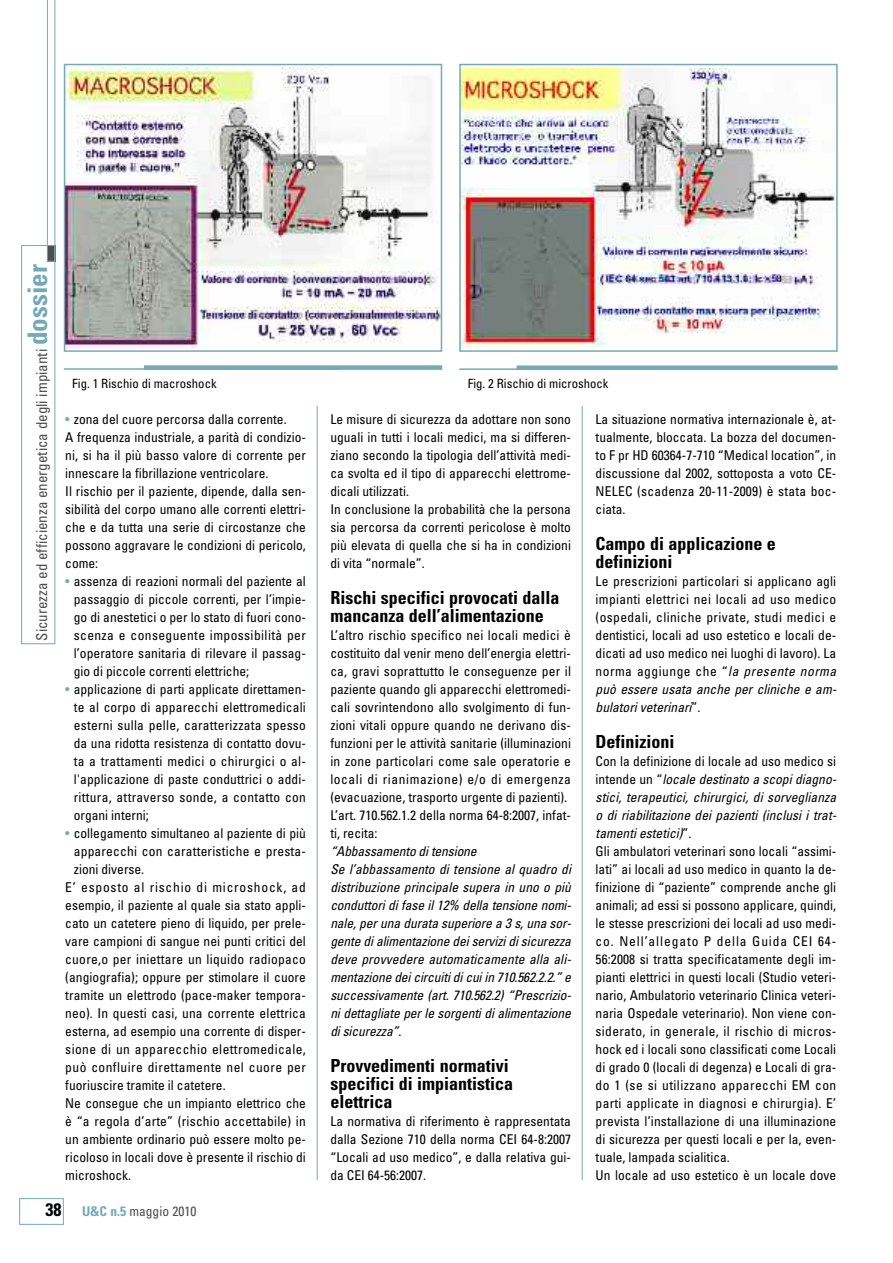
<style>
.page{position:relative;width:893px;height:1263px;background:#fff}
.page>*{position:absolute;margin:0;border:0;box-sizing:border-box;transform-origin:0 0}
.t1{font:700 condensed 18px/18px "Univers";color:#000}
.t2{font:condensed 15px "Univers";color:#4d4d4d}
.t3{font:condensed 13.5px/18px "Univers";color:#000;text-align:justify}
.t4{font:italic condensed 13.5px/18px "Univers";letter-spacing:-.01em;color:#000}
.t5{font:condensed 13.5px "Univers";letter-spacing:.02em;color:#000}
.t6{font:condensed 13.5px "Univers";letter-spacing:.03em;color:#000}
.t7{font:condensed 13.5px "Univers";letter-spacing:.035em;color:#000}
.t8{font:condensed 13.5px "Univers";letter-spacing:.06em;color:#000}
.t9{font:condensed 13.5px "Univers";color:#4d4d4d}
.t10{font:condensed 12.75px "Univers";color:#000}
.s1{font-weight:700;font-size:27px;color:#73aab6}
.s2{color:#73aab6}
.s3{font-style:normal}
.s4{font-style:italic}
.s5{font-weight:700;font-size:18px;color:#000}
.s6{font-weight:700;color:#73aab6}
</style>
<div class="page">
<div style="left:19px;top:1198px;width:45px;height:27px;border:1px solid #73aab6"></div>
<svg style="left:47px;top:0;width:8px;height:262px"></svg>
<div style="left:21px;top:245px;width:34px;height:399px;border:1px solid #73aab6"></div>
<hr style="left:317px;top:406px;width:1px;height:774px;background:#73aab6">
<hr style="left:582px;top:406px;width:1px;height:774px;background:#73aab6">
<img style="left:67px;top:67px;width:372px;height:282px">
<div style="left:64px;top:64px;width:378px;height:288px;border:2px solid #73aab6"></div>
<hr style="left:64px;top:368px;width:278px;height:2px;background:#73aab6">
<div style="left:144px;top:365px;width:298px;height:5px;background:#73aab6"></div>
<img style="left:462px;top:68px;width:373px;height:279px">
<div style="left:459px;top:64px;width:379px;height:288px;border:2px solid #73aab6"></div>
<hr style="left:459px;top:368px;width:200px;height:2px;background:#73aab6">
<div style="left:517px;top:365px;width:321px;height:5px;background:#73aab6"></div>
<p class="t2" style="left:36px;top:641px;width:378px;rotate:-90deg">Sicurezza ed efficienza energetica degli impianti <span class="s1">dossier</span></p>
<p class="t10" style="left:72px;top:379px;width:146px">Fig. 1 Rischio di macroshock</p>
<p class="t10" style="left:468px;top:379px;width:142px">Fig. 2 Rischio di microshock</p>
<p class="t3" style="left:65px;top:411px;width:242px;text-align:left"><span class="s2">•</span> zona del cuore percorsa dalla corrente.<br>A frequenza industriale, a parità di condizio&shy;ni, si ha il più basso valore di corrente per innescare la fibrillazione ventricolare.<br>Il rischio per il paziente, dipende, dalla sen&shy;sibilità del corpo umano alle correnti elettri&shy;che e da tutta una serie di circostanze che possono aggravare le condizioni di pericolo, come:</p>
<p class="t3" style="left:74px;top:573px;width:234px;text-indent:-9px"><span class="s2">•</span> assenza di reazioni normali del paziente al passaggio di piccole correnti, per l’impie&shy;go di anestetici o per lo stato di fuori cono&shy;scenza e conseguente impossibilità per l’operatore sanitaria di rilevare il passag&shy;gio di piccole correnti elettriche;</p>
<p class="t3" style="left:74px;top:681px;width:234px;text-indent:-9px"><span class="s2">•</span> applicazione di parti applicate direttamen&shy;te al corpo di apparecchi elettromedicali esterni sulla pelle, caratterizzata spesso da una ridotta resistenza di contatto dovu&shy;ta a trattamenti medici o chirurgici o al&shy;l'applicazione di paste conduttrici o addi&shy;rittura, attraverso sonde, a contatto con organi interni;</p>
<p class="t3" style="left:65px;top:825px;width:242px"><span class="s2">•</span> collegamento simultaneo al paziente di più</p>
<p class="t3" style="left:74px;top:843px;width:234px">apparecchi con caratteristiche e presta-</p>
<p class="t3" style="left:74px;top:861px;width:72px">zioni diverse.</p>
<p class="t8" style="left:65px;top:882px;width:242px">E’ esposto al rischio di microshock, ad</p>
<p class="t3" style="left:65px;top:897px;width:242px">esempio, il paziente al quale sia stato appli-</p>
<p class="t3" style="left:65px;top:915px;width:242px">cato un catetere pieno di liquido, per prele-</p>
<p class="t3" style="left:65px;top:933px;width:242px">vare campioni di sangue nei punti critici del</p>
<p class="t5" style="left:65px;top:954px;width:242px">cuore,o per iniettare un liquido radiopaco</p>
<p class="t3" style="left:65px;top:969px;width:242px">(angiografia); oppure per stimolare il cuore</p>
<p class="t3" style="left:65px;top:987px;width:242px">tramite un elettrodo (pace-maker tempora-</p>
<p class="t3" style="left:65px;top:1005px;width:242px">neo). In questi casi, una corrente elettrica</p>
<p class="t3" style="left:65px;top:1023px;width:242px">esterna, ad esempio una corrente di disper-</p>
<p class="t6" style="left:65px;top:1044px;width:242px">sione di un apparecchio elettromedicale,</p>
<p class="t7" style="left:65px;top:1062px;width:242px">può confluire direttamente nel cuore per</p>
<p class="t3" style="left:65px;top:1077px;width:162px">fuoriuscire tramite il catetere.</p>
<p class="t3" style="left:65px;top:1095px;width:242px">Ne consegue che un impianto elettrico che</p>
<p class="t3" style="left:65px;top:1113px;width:242px">è “a regola d’arte” (rischio accettabile) in</p>
<p class="t3" style="left:65px;top:1131px;width:242px">un ambiente ordinario può essere molto pe-</p>
<p class="t3" style="left:65px;top:1149px;width:242px">ricoloso in locali dove è presente il rischio di</p>
<p class="t3" style="left:65px;top:1167px;width:67px">microshock.</p>
<p class="t3" style="left:330px;top:411px;width:242px;text-align:left">Le misure di sicurezza da adottare non sono uguali in tutti i locali medici, ma si differen&shy;ziano secondo la tipologia dell’attività medi&shy;ca svolta ed il tipo di apparecchi elettrome&shy;dicali utilizzati.<br>In conclusione la probabilità che la persona sia percorsa da correnti pericolose è molto più elevata di quella che si ha in condizioni di vita “normale”.</p>
<h1 class="t1" style="left:330px;top:590px;width:231px">Rischi specifici provocati dalla mancanza dell’alimentazione</h1>
<p class="t3" style="left:330px;top:627px;width:242px;text-align:left">L’altro rischio specifico nei locali medici è costituito dal venir meno dell’energia elettri&shy;ca, gravi soprattutto le conseguenze per il paziente quando gli apparecchi elettromedi&shy;cali sovrintendono allo svolgimento di fun&shy;zioni vitali oppure quando ne derivano dis&shy;funzioni per le attività sanitarie (illuminazioni in zone particolari come sale operatorie e locali di rianimazione) e/o di emergenza (evacuazione, trasporto urgente di pazienti).<br>L’art. 710.562.1.2 della norma 64-8:2007, infat&shy;ti, recita:</p>
<p class="t4" style="left:330px;top:843px;width:242px">“Abbassamento di tensione<br>Se l’abbassamento di tensione al quadro di distribuzione principale supera in uno o più conduttori di fase il 12% della tensione nomi&shy;nale, per una durata superiore a 3 s, una sor&shy;gente di alimentazione dei servizi di sicurezza deve provvedere automaticamente alla ali&shy;mentazione dei circuiti di cui in 710.562.2.2.” e successivamente (art. 710.562.2) “Prescrizio&shy;ni dettagliate per le sorgenti di alimentazione di sicurezza”<span class="s3">.</span></p>
<h1 class="t1" style="left:330px;top:1058px;width:184px">Provvedimenti normativi specifici di impiantistica elettrica</h1>
<p class="t3" style="left:330px;top:1113px;width:242px">La normativa di riferimento è rappresentata dalla Sezione 710 della norma CEI 64-8:2007 “Locali ad uso medico”, e dalla relativa gui&shy;da CEI 64-56:2007.</p>
<p class="t3" style="left:596px;top:411px;width:242px">La situazione normativa internazionale è, at&shy;tualmente, bloccata. La bozza del documen&shy;to F pr HD 60364-7-710 “Medical location”, in discussione dal 2002, sottoposta a voto CE-NELEC (scadenza 20-11-2009) è stata boc&shy;ciata.</p>
<h1 class="t1" style="left:596px;top:536px;width:182px">Campo di applicazione e definizioni</h1>
<p class="t3" style="left:596px;top:573px;width:242px">Le prescrizioni particolari si applicano agli impianti elettrici nei locali ad uso medico (ospedali, cliniche private, studi medici e dentistici, locali ad uso estetico e locali de&shy;dicati ad uso medico nei luoghi di lavoro). La norma aggiunge che “<span class="s4">la presente norma può essere usata anche per cliniche e am&shy;bulatori veterinari</span>”.</p>
<h1 class="t1" style="left:596px;top:734px;width:81px">Definizioni</h1>
<p class="t3" style="left:596px;top:753px;width:242px;text-align:left">Con la definizione di locale ad uso medico si intende un “<span class="s4">locale destinato a scopi diagno&shy;stici, terapeutici, chirurgici, di sorveglianza o di riabilitazione dei pazienti (inclusi i trat&shy;tamenti estetici)</span>”.<br>Gli ambulatori veterinari sono locali “assimi&shy;lati” ai locali ad uso medico in quanto la de&shy;finizione di “paziente” comprende anche gli animali; ad essi si possono applicare, quindi, le stesse prescrizioni dei locali ad uso medi&shy;co. Nell’allegato P della Guida CEI 64- 56:2008 si tratta specificatamente degli im&shy;pianti elettrici in questi locali (Studio veteri&shy;nario, Ambulatorio veterinario Clinica veteri&shy;naria Ospedale veterinario). Non viene con&shy;siderato, in generale, il rischio di micros&shy;hock ed i locali sono classificati come Locali di grado 0 (locali di degenza) e Locali di gra&shy;do 1 (se si utilizzano apparecchi EM con parti applicate in diagnosi e chirurgia). E’ prevista l’installazione di una illuminazione di sicurezza per questi locali e per la, even&shy;tuale, lampada scialitica.<br>Un locale ad uso estetico è un locale dove</p>
<p class="t9" style="left:45px;top:1206px;width:152px"><span class="s5">38</span> <span class="s6">U&amp;C n.5</span> maggio 2010</p>
</div>
